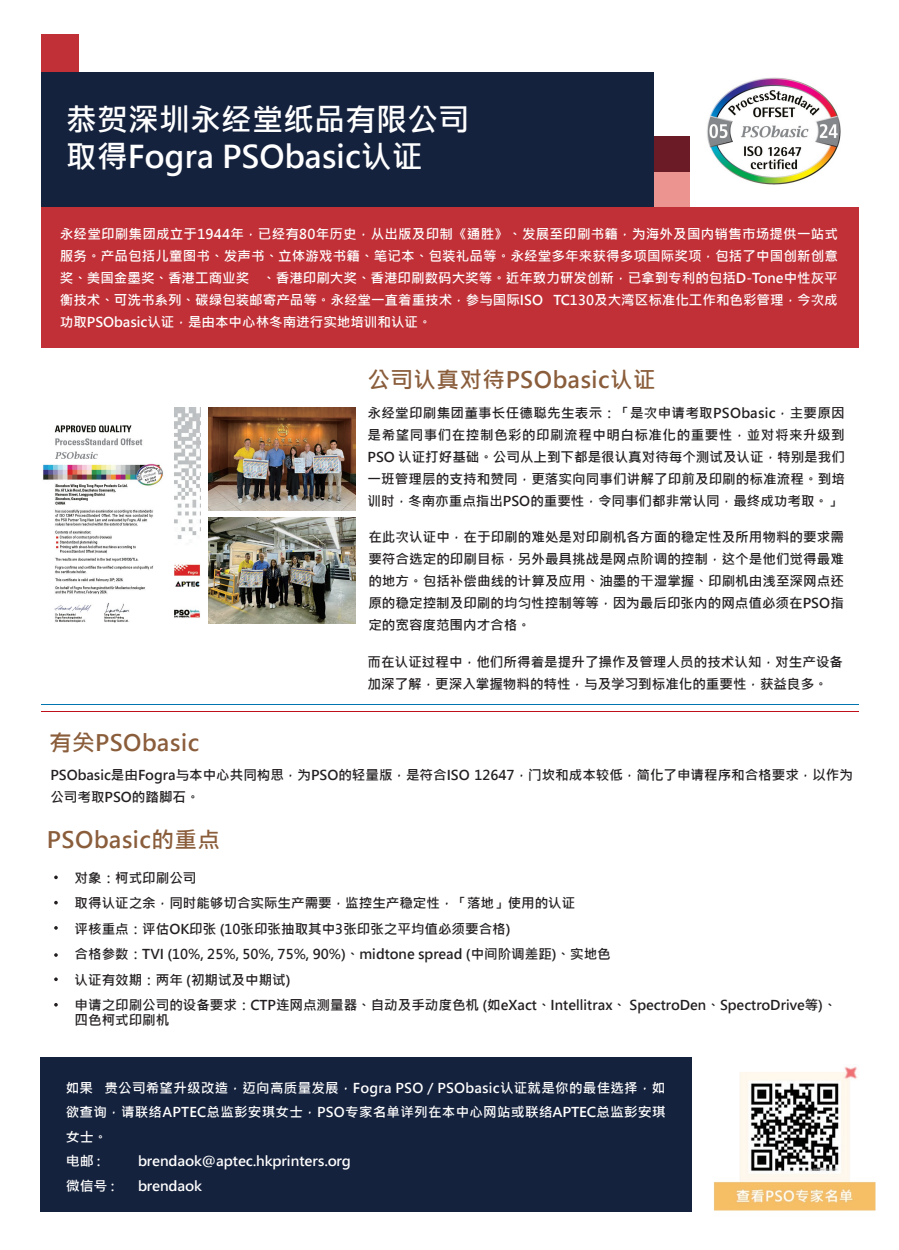
<style>
.page{position:relative;width:899px;height:1250px;background:#fff}
.page>*{position:absolute;margin:0;border:0;box-sizing:border-box;transform-origin:0 0}
.t1{font:700 31px/37.2px "Microsoft Jheng Hei";color:#fff}
.t2{font:700 22.5px "Microsoft Jheng Hei";letter-spacing:.02em;color:#8a5d3b}
.t3{font:700 13.5px/22px "Microsoft Jheng Hei";color:#231f20}
.t4{font:700 13.5px/22px "Microsoft Jheng Hei";color:#fff;text-align:justify}
.t5{font:700 13.5px/24.5px "Microsoft Jheng Hei";letter-spacing:.02em;color:#fff}
.t6{font:700 13.5px "Microsoft Jheng Hei";color:#fff;scale:1.04 1}
</style>
<div class="page">
<div style="left:41px;top:72px;width:612px;height:136px;background:#15223d"></div>
<div style="left:653px;top:136px;width:36px;height:36px;background:#6b1b25"></div>
<div style="left:41px;top:35px;width:37px;height:37px;background:#c13037"></div>
<div style="left:653px;top:172px;width:36px;height:36px;background:#eb9490"></div>
<div style="left:41px;top:208px;width:817px;height:140px;background:#c13037"></div>
<svg style="left:54px;top:876px;width:4px;height:3px"></svg>
<svg style="left:54px;top:901px;width:4px;height:3px"></svg>
<svg style="left:54px;top:926px;width:4px;height:4px"></svg>
<svg style="left:54px;top:953px;width:4px;height:4px"></svg>
<svg style="left:54px;top:977px;width:4px;height:4px"></svg>
<svg style="left:54px;top:1003px;width:4px;height:4px"></svg>
<div style="left:40px;top:1057px;width:651px;height:155px;background:#15223d"></div>
<img style="left:713px;top:1066px;width:163px;height:145px">
<img style="left:707px;top:77px;width:134px;height:107px">
<svg style="left:41px;top:711px;width:817px;height:1px"></svg>
<svg style="left:41px;top:704px;width:817px;height:1px"></svg>
<img style="left:208px;top:408px;width:147px;height:102px">
<img style="left:43px;top:408px;width:157px;height:215px">
<img style="left:208px;top:518px;width:147px;height:105px">
<h1 class="t1" style="left:66px;top:101px;width:404px">恭贺深圳永经堂纸品有限公司取得Fogra PSObasic认证</h1>
<p class="t4" style="left:60px;top:223px;width:779px">永经堂印刷集团成立于1944年，已经有80年历史，从出版及印制《通胜》、发展至印刷书籍，为海外及国内销售市场提供一站式服务。产品包括儿童图书、发声书、立体游戏书籍、笔记本、包装礼品等。永经堂多年来获得多项国际奖项，包括了中国创新创意奖、美国金墨奖、香港工商业奖 、香港印刷大奖、香港印刷数码大奖等。近年致力研发创新，已拿到专利的包括D-Tone中性灰平衡技术、可洗书系列、碳绿包装邮寄产品等。永经堂一直着重技术，参与国际ISO TC130及大湾区标准化工作和色彩管理，今次成功取PSObasic认证，是由本中心林冬南进行实地培训和认证。</p>
<h2 class="t2" style="left:367px;top:366px;width:289px">公司认真对待PSObasic认证</h2>
<h2 class="t2" style="left:49px;top:729px;width:151px">有关PSObasic</h2>
<p class="t3" style="left:367px;top:402px;width:478px;text-align:justify">永经堂印刷集团董事长任德聪先生表示：「是次申请考取PSObasic，主要原因是希望同事们在控制色彩的印刷流程中明白标准化的重要性，並对将来升级到PSO 认证打好基础。公司从上到下都是很认真对待每个测试及认证，特别是我们一班管理层的支持和赞同，更落实向同事们讲解了印前及印刷的标准流程。到培训时，冬南亦重点指出PSO的重要性，令同事们都非常认同，最终成功考取。」</p>
<p class="t3" style="left:368px;top:526px;width:477px;text-align:justify">在此次认证中，在于印刷的难处是对印刷机各方面的稳定性及所用物料的要求需要符合选定的印刷目标，另外最具挑战是网点阶调的控制，这个是他们觉得最难的地方。包括补偿曲线的计算及应用、油墨的干湿掌握、印刷机由浅至深网点还原的稳定控制及印刷的均匀性控制等等，因为最后印张内的网点值必须在PSO指定的宽容度范围内才合格。</p>
<p class="t3" style="left:367px;top:651px;width:477px">而在认证过程中，他们所得着是提升了操作及管理人员的技术认知，对生产设备加深了解，更深入掌握物料的特性，与及学习到标准化的重要性，获益良多。</p>
<p class="t3" style="left:50px;top:764px;width:803px">PSObasic是由Fogra与本中心共同构思，为PSO的轻量版，是符合ISO 12647，门坎和成本较低，简化了申请程序和合格要求，以作为公司考取PSO的踏脚石。</p>
<h2 class="t2" style="left:47px;top:826px;width:174px">PSObasic的重点</h2>
<p class="t3" style="left:75px;top:865px;width:763px;line-height:25.5px">对象：柯式印刷公司<br>取得认证之余，同时能够切合实际生产需要，监控生产稳定性，「落地」使用的认证<br>评核重点：评估OK印张 (10张印张抽取其中3张印张之平均值必须要合格)<br>合格参数：TVI (10%, 25%, 50%, 75%, 90%)、midtone spread (中间阶调差距)、实地色<br>认证有效期：两年 (初期试及中期试)<br>申请之印刷公司的设备要求：CTP连网点测量器、自动及手动度色机 (如eXact、Intellitrax、 SpectroDen、SpectroDrive等)、</p>
<p class="t3" style="left:75px;top:1009px;width:96px">四色柯式印刷机</p>
<p class="t5" style="left:66px;top:1075px;width:601px">如果 贵公司希望升级改造，迈向高质量发展，Fogra PSO / PSObasic认证就是你的最佳选择，如欲查询，请联络APTEC总监彭安琪女士，PSO专家名单详列在本中心网站或联络APTEC总监彭安琪女士。<br>电邮 :</p>
<p class="t6" style="left:138px;top:1153px;width:206px">brendaok@aptec.hkprinters.org</p>
<p class="t6" style="left:66px;top:1177px;width:48px">微信号 :</p>
<p class="t6" style="left:138px;top:1177px;width:63px">brendaok</p>
</div>
